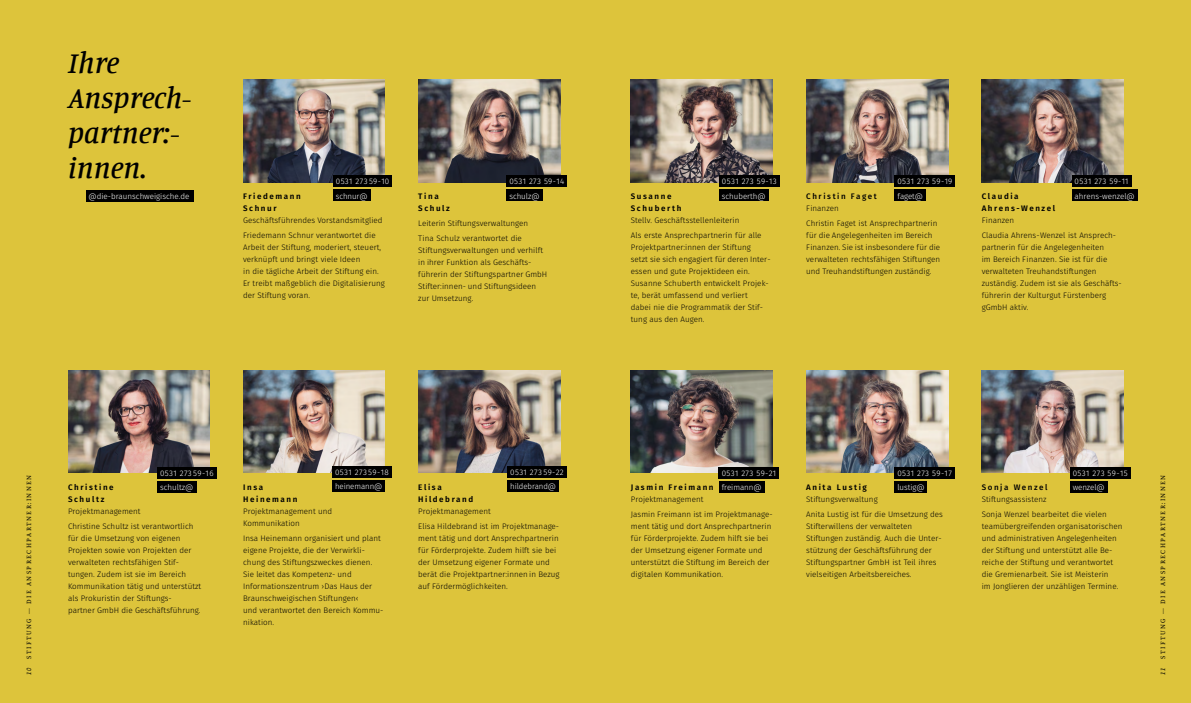
<style>
.page{position:relative;width:1191px;height:703px;background:#fff}
.page>*{position:absolute;margin:0;border:0;box-sizing:border-box;transform-origin:0 0}
.Titel_01{font:italic 500 30px/35px "Manuale";color:#000}
.Namen_Ansprechpartne{font:300 8px/12px "Fira Sans";letter-spacing:.005em;color:#000}
.t1{font:300 8px "Fira Sans";letter-spacing:-.005em;color:#fff}
.Namen_Ansprechpartne-2{font:600 8px/12px "Fira Sans";letter-spacing:.2em;color:#000}
.Namen_Ansprechpartne-3{font:500 8px "Fira Sans";letter-spacing:.2em;color:#000}
.t2{font:7px "Manuale";letter-spacing:.21em;color:#000}
.t3{font:italic 7px "Manuale";color:#000}
.s1{font-weight:600}
</style>
<div class="page">
<div style="left:0;top:0;width:604px;height:703px;background:#ddc43b"></div>
<div style="left:587px;top:0;width:604px;height:703px;background:#ddc43b"></div>
<img style="left:68px;top:371px;width:142px;height:102px">
<div style="left:157px;top:467px;width:60px;height:12px;background:#000"></div>
<div style="left:157px;top:481px;width:39px;height:12px;background:#000"></div>
<img style="left:243px;top:371px;width:142px;height:102px">
<div style="left:332px;top:466px;width:60px;height:12px;background:#000"></div>
<div style="left:332px;top:480px;width:53px;height:12px;background:#000"></div>
<img style="left:418px;top:371px;width:142px;height:102px">
<img style="left:243px;top:80px;width:142px;height:102px">
<div style="left:333px;top:175px;width:59px;height:12px;background:#000"></div>
<div style="left:333px;top:189px;width:37px;height:12px;background:#000"></div>
<img style="left:418px;top:80px;width:142px;height:102px">
<div style="left:506px;top:175px;width:61px;height:12px;background:#000"></div>
<div style="left:506px;top:189px;width:37px;height:12px;background:#000"></div>
<div style="left:86px;top:190px;width:107px;height:12px;background:#000"></div>
<div style="left:507px;top:466px;width:59px;height:12px;background:#000"></div>
<div style="left:507px;top:480px;width:52px;height:12px;background:#000"></div>
<img style="left:631px;top:371px;width:141px;height:102px">
<div style="left:719px;top:467px;width:60px;height:12px;background:#000"></div>
<div style="left:719px;top:481px;width:45px;height:12px;background:#000"></div>
<img style="left:631px;top:80px;width:141px;height:102px">
<div style="left:719px;top:175px;width:60px;height:12px;background:#000"></div>
<div style="left:719px;top:189px;width:49px;height:12px;background:#000"></div>
<img style="left:806px;top:371px;width:142px;height:102px">
<div style="left:894px;top:467px;width:61px;height:12px;background:#000"></div>
<div style="left:894px;top:481px;width:33px;height:12px;background:#000"></div>
<img style="left:981px;top:371px;width:142px;height:102px">
<div style="left:1070px;top:467px;width:60px;height:12px;background:#000"></div>
<div style="left:1070px;top:481px;width:37px;height:12px;background:#000"></div>
<img style="left:806px;top:80px;width:142px;height:102px">
<div style="left:894px;top:175px;width:61px;height:12px;background:#000"></div>
<div style="left:894px;top:189px;width:32px;height:12px;background:#000"></div>
<img style="left:981px;top:80px;width:142px;height:102px">
<div style="left:1071px;top:175px;width:60px;height:12px;background:#000"></div>
<div style="left:1071px;top:189px;width:66px;height:12px;background:#000"></div>
<p class="Titel_01" style="left:68px;top:44px;width:124px">Ihre<br>Ansprech-</p>
<p class="Titel_01" style="left:68px;top:114px;width:112px">partner:- innen.</p>
<p class="t1" style="left:336px;top:176px;width:55px">0531 273 59-10</p>
<p class="t1" style="left:336px;top:190px;width:33px">schnur@</p>
<p class="Namen_Ansprechpartne-2" style="left:418px;top:190px;width:33px">Tina<br>Schulz</p>
<p class="Namen_Ansprechpartne" style="left:418px;top:217px;width:111px">Leiterin Stiftungsverwaltungen</p>
<p class="Namen_Ansprechpartne" style="left:418px;top:232px;width:130px">Tina Schulz verantwortet die<br>Stiftungsverwaltungen und verhilft in ihrer Funktion als Geschäfts&shy;führerin der Stiftungspartner GmbH<br>Stifter:innen- und Stiftungsideen zur Umsetzung.</p>
<p class="t1" style="left:509px;top:176px;width:56px">0531 273 59-14</p>
<p class="Namen_Ansprechpartne-2" style="left:243px;top:190px;width:59px">Friedemann<br>Schnur</p>
<p class="Namen_Ansprechpartne" style="left:243px;top:214px;width:141px">Geschäftsführendes Vorstandsmitglied</p>
<p class="Namen_Ansprechpartne" style="left:243px;top:229px;width:143px">Friedemann Schnur verantwortet die Arbeit der Stiftung, moderiert, steuert, verknüpft und bringt viele Ideen<br>in die tägliche Arbeit der Stiftung ein.<br>Er treibt maßgeblich die Digitalisierung der Stiftung voran.</p>
<p class="t1" style="left:89px;top:191px;width:102px">@die-braunschweigische.de</p>
<p class="t1" style="left:509px;top:190px;width:32px">schulz@</p>
<p class="t1" style="left:722px;top:176px;width:56px">0531 273 59-13</p>
<p class="t1" style="left:722px;top:190px;width:45px">schuberth@</p>
<p class="Namen_Ansprechpartne-2" style="left:631px;top:190px;width:52px">Susanne<br>Schuberth</p>
<p class="Namen_Ansprechpartne" style="left:631px;top:214px;width:110px">Stellv. Geschäftsstellenleiterin</p>
<p class="Namen_Ansprechpartne" style="left:631px;top:229px;width:140px">Als erste Ansprechpartnerin für alle Projektpartner:innen der Stiftung setzt sie sich engagiert für deren Inter&shy;essen und gute Projektideen ein.<br>Susanne Schuberth entwickelt Projek&shy;te, berät umfassend und verliert dabei nie die Programmatik der Stif&shy;tung aus den Augen.</p>
<p class="t1" style="left:897px;top:176px;width:56px">0531 273 59-19</p>
<p class="t1" style="left:897px;top:190px;width:27px">faget@</p>
<p class="Namen_Ansprechpartne-2" style="left:981px;top:190px;width:75px">Claudia<br>Ahrens-Wenzel</p>
<p class="Namen_Ansprechpartne" style="left:981px;top:214px;width:34px">Finanzen</p>
<p class="Namen_Ansprechpartne" style="left:981px;top:229px;width:142px">Claudia Ahrens-Wenzel ist Ansprech&shy;partnerin für die Angelegenheiten<br>im Bereich Finanzen. Sie ist für die verwalteten Treuhandstiftungen zuständig. Zudem ist sie als Geschäfts&shy;führerin der Kulturgut Fürstenberg gGmbH aktiv.</p>
<p class="t1" style="left:1074px;top:176px;width:55px">0531 273 59-11</p>
<p class="t1" style="left:1074px;top:190px;width:62px">ahrens-wenzel@</p>
<p class="Namen_Ansprechpartne-3" style="left:806px;top:191px;width:72px">Christin Faget</p>
<p class="Namen_Ansprechpartne" style="left:806px;top:202px;width:34px">Finanzen</p>
<p class="Namen_Ansprechpartne" style="left:806px;top:217px;width:135px">Christin Faget ist Ansprechpartnerin für die Angelegenheiten im Bereich Finanzen. Sie ist insbesondere für die verwalteten rechtsfähigen Stiftungen und Treuhandstiftungen zuständig.</p>
<p class="t2" style="left:24px;top:659px;width:185px;rotate:-90deg">STIFTUNG — DIE ANSPRECHPARTNER:INNEN</p>
<p class="t3" style="left:24px;top:675px;width:8px;rotate:-90deg">10</p>
<p class="t1" style="left:335px;top:467px;width:55px">0531 273 59-18</p>
<p class="t1" style="left:335px;top:481px;width:49px">heinemann@</p>
<p class="t1" style="left:160px;top:468px;width:55px">0531 273 59-16</p>
<p class="t1" style="left:160px;top:482px;width:35px">schultz@</p>
<p class="Namen_Ansprechpartne-2" style="left:243px;top:481px;width:56px">Insa<br>Heinemann</p>
<p class="Namen_Ansprechpartne" style="left:243px;top:505px;width:90px">Projektmanagement und<br>Kommunikation</p>
<p class="Namen_Ansprechpartne" style="left:243px;top:532px;width:142px">Insa Heinemann organisiert und plant eigene Projekte, die der Verwirkli&shy;chung des Stiftungszweckes dienen.<br>Sie leitet das Kompetenz- und<br>Informationszentrum ›Das Haus der<br>Braunschweigischen Stiftungen‹<br>und verantwortet den Bereich Kommu&shy;nikation.</p>
<p class="Namen_Ansprechpartne-2" style="left:68px;top:481px;width:47px">Christine<br>Schultz</p>
<p class="Namen_Ansprechpartne" style="left:68px;top:505px;width:74px">Projektmanagement</p>
<p class="Namen_Ansprechpartne" style="left:68px;top:520px;width:135px">Christine Schultz ist verantwortlich für die Umsetzung von eigenen Projekten sowie von Projekten der verwalteten rechtsfähigen Stif&shy;tungen. Zudem ist sie im Bereich Kommunikation tätig und unterstützt als Prokuristin der Stiftungs-<br>partner GmbH die Geschäftsführung.</p>
<p class="t1" style="left:510px;top:467px;width:55px">0531 273 59-22</p>
<p class="t1" style="left:510px;top:481px;width:47px">hildebrand@</p>
<p class="Namen_Ansprechpartne" style="left:631px;top:481px;width:84px"><span class="s1">Jasmin Freimann<br></span>Projektmanagement</p>
<p class="Namen_Ansprechpartne" style="left:631px;top:508px;width:143px">Jasmin Freimann ist im Projektmanage&shy;ment tätig und dort Ansprechpartnerin für Förderprojekte. Zudem hilft sie bei der Umsetzung eigener Formate und unterstützt die Stiftung im Bereich der digitalen Kommunikation.</p>
<p class="t1" style="left:721px;top:468px;width:56px">0531 273 59-21</p>
<p class="t1" style="left:721px;top:482px;width:41px">freimann@</p>
<p class="Namen_Ansprechpartne-2" style="left:418px;top:481px;width:57px">Elisa<br>Hildebrand</p>
<p class="Namen_Ansprechpartne" style="left:418px;top:505px;width:74px">Projektmanagement</p>
<p class="Namen_Ansprechpartne" style="left:418px;top:520px;width:143px">Elisa Hildebrand ist im Projektmanage&shy;ment tätig und dort Ansprechpartnerin für Förderprojekte. Zudem hilft sie bei der Umsetzung eigener Formate und berät die Projektpartner:innen in Bezug auf Fördermöglichkeiten.</p>
<p class="t1" style="left:897px;top:468px;width:56px">0531 273 59-17</p>
<p class="t1" style="left:897px;top:482px;width:29px">lustig@</p>
<p class="Namen_Ansprechpartne-3" style="left:981px;top:481px;width:67px">Sonja Wenzel</p>
<p class="Namen_Ansprechpartne" style="left:981px;top:493px;width:66px">Stiftungsassistenz</p>
<p class="Namen_Ansprechpartne" style="left:981px;top:508px;width:142px">Sonja Wenzel bearbeitet die vielen teamübergreifenden organisatorischen und administrativen Angelegenheiten der Stiftung und unterstützt alle Be&shy;reiche der Stiftung und verantwortet die Gremienarbeit. Sie ist Meisterin<br>im Jonglieren der unzähligen Termine.</p>
<p class="t1" style="left:1072px;top:468px;width:56px">0531 273 59-15</p>
<p class="t1" style="left:1072px;top:482px;width:33px">wenzel@</p>
<p class="Namen_Ansprechpartne-2" style="left:806px;top:481px;width:62px">Anita Lustig</p>
<p class="Namen_Ansprechpartne" style="left:806px;top:493px;width:73px">Stiftungsverwaltung</p>
<p class="Namen_Ansprechpartne" style="left:806px;top:508px;width:138px">Anita Lustig ist für die Umsetzung des Stifterwillens der verwalteten Stiftungen zuständig. Auch die Unter&shy;stützung der Geschäftsführung der Stiftungspartner GmbH ist Teil ihres vielseitigen Arbeitsbereiches.</p>
<p class="t2" style="left:1158px;top:659px;width:185px;rotate:-90deg">STIFTUNG — DIE ANSPRECHPARTNER:INNEN</p>
<p class="t3" style="left:1158px;top:675px;width:8px;rotate:-90deg">11</p>
</div>
